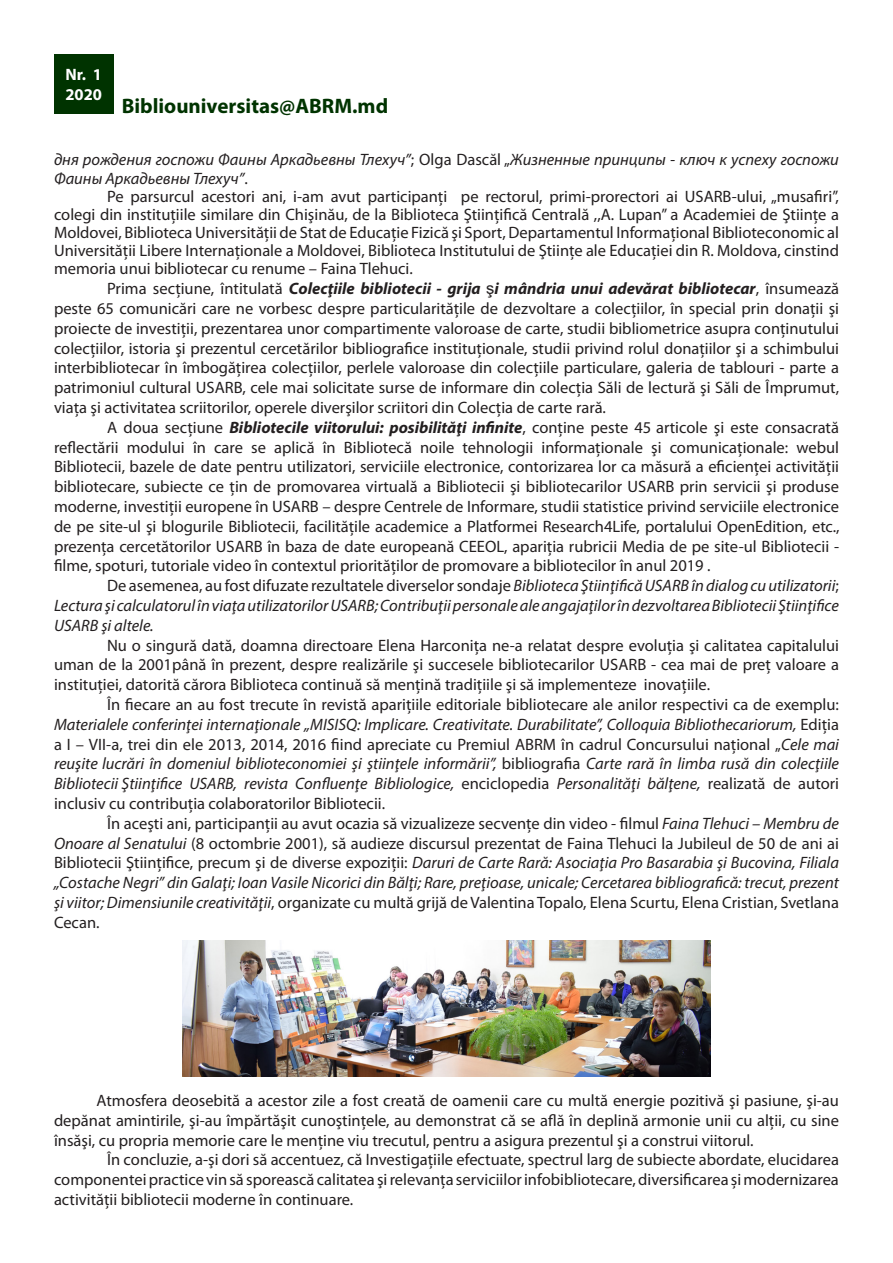
<style>
.page{position:relative;width:893px;height:1263px;background:#fff}
.page>*{position:absolute;margin:0;border:0;box-sizing:border-box;transform-origin:0 0}
.t1{font:700 21px "Myriad Pro";color:#030}
.No_Spacing{font:16.5px "Myriad Pro";color:#231f20}
.No_Spacing-2{font:italic 16.5px "Myriad Pro";color:#231f20}
.No_Spacing-3{font:italic 700 16.5px "Myriad Pro";color:#231f20}
.t2{font:700 16.5px/19.8px "Myriad Pro";color:#fff}
.s1{font-style:normal}
.s2{font-weight:400;font-style:normal}
.s3{font-family:"Arial";font-weight:400;font-style:normal}
.s4{font-weight:700;font-style:italic}
.s5{font-style:italic}
</style>
<div class="page">
<div style="left:54px;top:54px;width:59px;height:59px;background:#030"></div>
<img style="left:183px;top:940px;width:527px;height:136px">
<p class="t2" style="left:65px;top:64px;width:38px">Nr. 1<br>2020</p>
<p class="t1" style="left:122px;top:93px;width:268px">Bibliouniversitas@ABRM.md</p>
<p class="No_Spacing-2" style="left:54px;top:150px;width:786px">дня рождения госпожи Фаины Аркадьевны Тлехуч”<span class="s1">; Olga Dascăl „</span>Жизненные принципы - ключ к успеху госпожи</p>
<p class="No_Spacing-2" style="left:54px;top:168px;width:195px">Фаины Аркадьевны Тлехуч”<span class="s1">.</span></p>
<p class="No_Spacing" style="left:107px;top:186px;width:733px">Pe parsurcul acestori ani, i-am avut participanţi pe rectorul, primi-prorectori ai USARB-ului, „musafiri”,</p>
<p class="No_Spacing" style="left:54px;top:204px;width:786px">colegi din instituţiile similare din Chişinău, de la Biblioteca Ştiinţifică Centrală ,,A. Lupan” a Academiei de Ştiinţe a</p>
<p class="No_Spacing" style="left:54px;top:222px;width:786px">Moldovei, Biblioteca Universităţii de Stat de Educaţie Fizică şi Sport, Departamentul Informaţional Biblioteconomic al</p>
<p class="No_Spacing" style="left:54px;top:240px;width:786px">Universităţii Libere Internaţionale a Moldovei, Biblioteca Institutului de Ştiinţe ale Educaţiei din R. Moldova, cinstind</p>
<p class="No_Spacing" style="left:54px;top:259px;width:360px">memoria unui bibliotecar cu renume – Faina Tlehuci.</p>
<p class="No_Spacing-3" style="left:107px;top:278px;width:733px"><span class="s2">Prima secţiune, întitulată</span> Colecţiile bibliotecii - grija <span class="s3">ş</span>i mândria unui adevărat bibliotecar<span class="s2">, însumează</span></p>
<p class="No_Spacing" style="left:54px;top:298px;width:786px">peste 65 comunicări care ne vorbesc despre particularităţile de dezvoltare a colecţiilor, în special prin donaţii şi</p>
<p class="No_Spacing" style="left:54px;top:318px;width:787px">proiecte de investiţii, prezentarea unor compartimente valoroase de carte, studii bibliometrice asupra conţinutului</p>
<p class="No_Spacing" style="left:54px;top:338px;width:787px">colecţiilor, istoria şi prezentul cercetărilor bibliografice instituţionale, studii privind rolul donaţiilor şi a schimbului</p>
<p class="No_Spacing" style="left:54px;top:358px;width:787px">interbibliotecar în îmbogăţirea colecţiilor, perlele valoroase din colecţiile particulare, galeria de tablouri - parte a</p>
<p class="No_Spacing" style="left:54px;top:377px;width:787px">patrimoniul cultural USARB, cele mai solicitate surse de informare din colecţia Săli de lectură şi Săli de Împrumut,</p>
<p class="No_Spacing" style="left:54px;top:397px;width:553px">viaţa şi activitatea scriitorilor, operele diverşilor scriitori din Colecţia de carte rară.</p>
<p class="No_Spacing" style="left:107px;top:417px;width:733px">A doua secţiune <span class="s4">Bibliotecile viitorului: posibilităţi infinite</span>, conţine peste 45 articole şi este consacrată</p>
<p class="No_Spacing" style="left:54px;top:437px;width:786px">reflectării modului în care se aplică în Bibliotecă noile tehnologii informaţionale şi comunicaţionale: webul</p>
<p class="No_Spacing" style="left:54px;top:457px;width:786px">Bibliotecii, bazele de date pentru utilizatori, serviciile electronice, contorizarea lor ca măsură a eficienţei activităţii</p>
<p class="No_Spacing" style="left:54px;top:476px;width:786px">bibliotecare, subiecte ce ţin de promovarea virtuală a Bibliotecii şi bibliotecarilor USARB prin servicii şi produse</p>
<p class="No_Spacing" style="left:54px;top:496px;width:786px">moderne, investiţii europene în USARB – despre Centrele de Informare, studii statistice privind serviciile electronice</p>
<p class="No_Spacing" style="left:54px;top:516px;width:787px">de pe site-ul şi blogurile Bibliotecii, facilităţile academice a Platformei Research4Life, portalului OpenEdition, etc.,</p>
<p class="No_Spacing" style="left:54px;top:536px;width:786px">prezenţa cercetătorilor USARB în baza de date europeană CEEOL, apariţia rubricii Media de pe site-ul Bibliotecii -</p>
<p class="No_Spacing" style="left:54px;top:556px;width:658px">filme, spoturi, tutoriale video în contextul priorităţilor de promovare a bibliotecilor în anul 2019 .</p>
<p class="No_Spacing" style="left:107px;top:575px;width:733px">De asemenea, au fost difuzate rezultatele diverselor sondaje <span class="s5">Biblioteca Ştiinţifică USARB în dialog cu utilizatorii</span>;</p>
<p class="No_Spacing-2" style="left:54px;top:595px;width:786px">Lectura şi calculatorul în viaţa utilizatorilor USARB; Contribuţii personale ale angajaţilor în dezvoltarea Bibliotecii Ştiinţifice</p>
<p class="No_Spacing-2" style="left:54px;top:615px;width:101px">USARB şi altele.</p>
<p class="No_Spacing" style="left:107px;top:635px;width:733px">Nu o singură dată, doamna directoare Elena Harconiţa ne-a relatat despre evoluţia şi calitatea capitalului</p>
<p class="No_Spacing" style="left:54px;top:655px;width:787px">uman de la 2001până în prezent, despre realizările şi succesele bibliotecarilor USARB - cea mai de preţ valoare a</p>
<p class="No_Spacing" style="left:54px;top:674px;width:658px">instituţiei, datorită cărora Biblioteca continuă să menţină tradiţiile şi să implementeze inovaţiile.</p>
<p class="No_Spacing" style="left:107px;top:694px;width:733px">În fiecare an au fost trecute în revistă apariţiile editoriale bibliotecare ale anilor respectivi ca de exemplu:</p>
<p class="No_Spacing-2" style="left:54px;top:714px;width:786px">Materialele conferinţei internaţionale „MISISQ: Implicare. Creativitate. Durabilitate”, Colloquia Bibliothecariorum, <span class="s1">Ediţia</span></p>
<p class="No_Spacing" style="left:54px;top:734px;width:786px">a I – VII-a, trei din ele 2013, 2014, 2016 fiind apreciate cu Premiul ABRM în cadrul Concursului naţional „<span class="s5">Cele mai</span></p>
<p class="No_Spacing-2" style="left:54px;top:754px;width:786px">reuşite lucrări în domeniul biblioteconomiei şi ştiinţele informării”, <span class="s1">bibliografia</span> Carte rară în limba rusă din colecţiile</p>
<p class="No_Spacing-2" style="left:54px;top:773px;width:786px">Bibliotecii Ştiinţifice USARB, revista Confluenţe Bibliologice, <span class="s1">enciclopedia</span> Personalităţi bălţene, <span class="s1">realizată de autori</span></p>
<p class="No_Spacing" style="left:54px;top:793px;width:333px">inclusiv cu contribuţia colaboratorilor Bibliotecii.</p>
<p class="No_Spacing" style="left:107px;top:813px;width:733px">În aceşti ani, participanţii au avut ocazia să vizualizeze secvenţe din video - filmul <span class="s5">Faina Tlehuci – Membru de</span></p>
<p class="No_Spacing" style="left:54px;top:833px;width:786px"><span class="s5">Onoare al Senatului</span> (8 octombrie 2001), să audieze discursul prezentat de Faina Tlehuci la Jubileul de 50 de ani ai</p>
<p class="No_Spacing-2" style="left:54px;top:853px;width:786px"><span class="s1">Bibliotecii Ştiinţifice, precum şi de diverse expoziţii:</span> Daruri de Carte Rară: Asociaţia Pro Basarabia şi Bucovina, Filiala</p>
<p class="No_Spacing-2" style="left:54px;top:872px;width:786px">„Costache Negri” din Galaţi; Ioan Vasile Nicorici din Bălţi; Rare, preţioase, unicale; Cercetarea bibliografică: trecut, prezent</p>
<p class="No_Spacing" style="left:54px;top:892px;width:786px"><span class="s5">şi viitor; Dimensiunile creativităţii</span>, organizate cu multă grijă de Valentina Topalo, Elena Scurtu, Elena Cristian, Svetlana</p>
<p class="No_Spacing" style="left:54px;top:912px;width:47px">Cecan.</p>
<p class="No_Spacing" style="left:97px;top:1090px;width:744px">Atmosfera deosebită a acestor zile a fost creată de oamenii care cu multă energie pozitivă şi pasiune, şi-au</p>
<p class="No_Spacing" style="left:54px;top:1110px;width:786px">depănat amintirile, şi-au împărtăşit cunoştinţele, au demonstrat că se află în deplină armonie unii cu alţii, cu sine</p>
<p class="No_Spacing" style="left:54px;top:1130px;width:701px">însăşi, cu propria memorie care le menţine viu trecutul, pentru a asigura prezentul şi a construi viitorul.</p>
<p class="No_Spacing" style="left:107px;top:1150px;width:733px">În concluzie, a-şi dori să accentuez, că Investigațiile efectuate, spectrul larg de subiecte abordate, elucidarea</p>
<p class="No_Spacing" style="left:54px;top:1169px;width:786px">componentei practice vin să sporească calitatea şi relevanța serviciilor infobibliotecare, diversificarea și modernizarea</p>
<p class="No_Spacing" style="left:54px;top:1189px;width:301px">activității bibliotecii moderne în continuare.</p>
</div>
